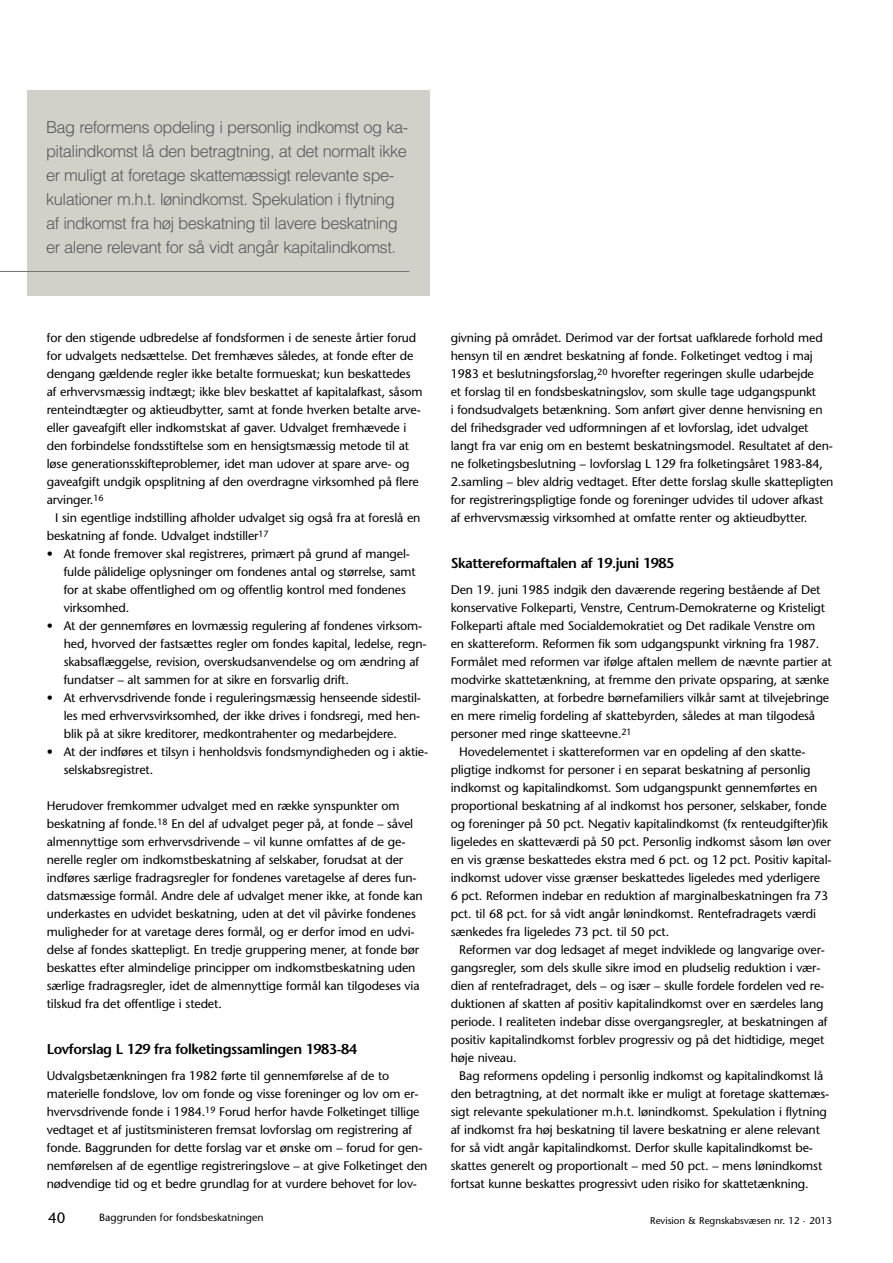
<style>
.page{position:relative;width:893px;height:1263px;background:#fff}
.page>*{position:absolute;margin:0;border:0;box-sizing:border-box;transform-origin:0 0}
.t1{font:300 16.5px/24px "Helvetica";letter-spacing:-.03em;color:#58595b}
.t2{font:15px "Stone Sans";color:#000}
.t3{font:600 14.25px "Stone Sans";letter-spacing:-.03em;color:#000}
.t4{font:12.45px/18px "Stone Sans";letter-spacing:-.01em;color:#000}
.t5{font:10.5px "Stone Sans";color:#000}
.t6{font:9.75px "Stone Sans";color:#000}
</style>
<div class="page">
<div style="left:27px;top:90px;width:402px;height:206px;background:#d1d1c9"></div>
<hr style="left:0;top:271px;width:409px;height:1px;background:#717275">
<p class="t1" style="left:46px;top:115px;width:364px">Bag reformens opdeling i personlig indkomst og ka&shy;pitalindkomst lå den betragtning, at det normalt ikke er muligt at foretage skattemæssigt relevante spe&shy;kulationer m.h.t. lønindkomst. Spekulation i flytning af indkomst fra høj beskatning til lavere beskatning er alene relevant for så vidt angår kapitalindkomst.</p>
<p class="t4" style="left:47px;top:329px;width:377px">for den stigende udbredelse af fondsformen i de seneste årtier forud for udvalgets nedsættelse. Det fremhæves således, at fonde efter de dengang gældende regler ikke betalte formueskat; kun beskattedes af erhvervsmæssig indtægt; ikke blev beskattet af kapitalafkast, såsom renteindtægter og aktieudbytter, samt at fonde hverken betalte arve&shy;eller gaveafgift eller indkomstskat af gaver. Udvalget fremhævede i den forbindelse fondsstiftelse som en hensigtsmæssig metode til at løse generationsskifteproblemer, idet man udover at spare arve- og gaveafgift undgik opsplitning af den overdragne virksomhed på flere arvinger.<sup>16</sup></p>
<p class="t4" style="left:47px;top:509px;width:375px;text-indent:9px">I sin egentlige indstilling afholder udvalget sig også fra at foreslå en beskatning af fonde. Udvalget indstiller<sup>17</sup></p>
<p class="t4" style="left:64px;top:545px;width:353px;text-indent:-17px">• At fonde fremover skal registreres, primært på grund af mangel&shy;fulde pålidelige oplysninger om fondenes antal og størrelse, samt for at skabe offentlighed om og offentlig kontrol med fondenes virksomhed.</p>
<p class="t4" style="left:64px;top:617px;width:364px;text-indent:-17px">• At der gennemføres en lovmæssig regulering af fondenes virksom&shy;hed, hvorved der fastsættes regler om fondes kapital, ledelse, regn&shy;skabsaflæggelse, revision, overskudsanvendelse og om ændring af fundatser – alt sammen for at sikre en forsvarlig drift.</p>
<p class="t4" style="left:64px;top:689px;width:359px;text-align:justify;text-indent:-17px">• At erhvervsdrivende fonde i reguleringsmæssig henseende sidestil&shy;les med erhvervsvirksomhed, der ikke drives i fondsregi, med hen&shy;blik på at sikre kreditorer, medkontrahenter og medarbejdere.</p>
<p class="t4" style="left:64px;top:743px;width:366px;text-indent:-17px">• At der indføres et tilsyn i henholdsvis fondsmyndigheden og i aktie&shy;selskabsregistret.</p>
<p class="t4" style="left:47px;top:797px;width:378px">Herudover fremkommer udvalget med en række synspunkter om beskatning af fonde.<sup>18</sup> En del af udvalget peger på, at fonde – såvel almennyttige som erhvervsdrivende – vil kunne omfattes af de ge&shy;nerelle regler om indkomstbeskatning af selskaber, forudsat at der indføres særlige fradragsregler for fondenes varetagelse af deres fun&shy;datsmæssige formål. Andre dele af udvalget mener ikke, at fonde kan underkastes en udvidet beskatning, uden at det vil påvirke fondenes muligheder for at varetage deres formål, og er derfor imod en udvi&shy;delse af fondes skattepligt. En tredje gruppering mener, at fonde bør beskattes efter almindelige principper om indkomstbeskatning uden særlige fradragsregler, idet de almennyttige formål kan tilgodeses via tilskud fra det offentlige i stedet.</p>
<p class="t3" style="left:47px;top:1040px;width:312px">Lovforslag L 129 fra folketingssamlingen 1983-84</p>
<p class="t4" style="left:47px;top:1067px;width:382px">Udvalgsbetænkningen fra 1982 førte til gennemførelse af de to materielle fondslove, lov om fonde og visse foreninger og lov om er&shy;hvervsdrivende fonde i 1984.<sup>19</sup> Forud herfor havde Folketinget tillige vedtaget et af justitsministeren fremsat lovforslag om registrering af fonde. Baggrunden for dette forslag var et ønske om – forud for gen&shy;nemførelsen af de egentlige registreringslove – at give Folketinget den nødvendige tid og et bedre grundlag for at vurdere behovet for lov-</p>
<p class="t4" style="left:451px;top:329px;width:384px">givning på området. Derimod var der fortsat uafklarede forhold med hensyn til en ændret beskatning af fonde. Folketinget vedtog i maj 1983 et beslutningsforslag,<sup>20</sup> hvorefter regeringen skulle udarbejde<br>et forslag til en fondsbeskatningslov, som skulle tage udgangspunkt<br>i fondsudvalgets betænkning. Som anført giver denne henvisning en del frihedsgrader ved udformningen af et lovforslag, idet udvalget langt fra var enig om en bestemt beskatningsmodel. Resultatet af den&shy;ne folketingsbeslutning – lovforslag L 129 fra folketingsåret 1983-84, 2.samling – blev aldrig vedtaget. Efter dette forslag skulle skattepligten for registreringspligtige fonde og foreninger udvides til udover afkast af erhvervsmæssig virksomhed at omfatte renter og aktieudbytter.</p>
<p class="t3" style="left:451px;top:554px;width:225px">Skattereformaftalen af 19.juni 1985</p>
<p class="t4" style="left:451px;top:581px;width:371px">Den 19. juni 1985 indgik den daværende regering bestående af Det</p>
<p class="t4" style="left:451px;top:599px;width:376px">konservative Folkeparti, Venstre, Centrum-Demokraterne og Kristeligt</p>
<p class="t4" style="left:451px;top:617px;width:366px">Folkeparti aftale med Socialdemokratiet og Det radikale Venstre om</p>
<p class="t4" style="left:451px;top:635px;width:370px">en skattereform. Reformen fik som udgangspunkt virkning fra 1987.</p>
<p class="t4" style="left:451px;top:653px;width:383px">Formålet med reformen var ifølge aftalen mellem de nævnte partier at</p>
<p class="t4" style="left:451px;top:671px;width:380px">modvirke skattetænkning, at fremme den private opsparing, at sænke</p>
<p class="t4" style="left:451px;top:689px;width:380px">marginalskatten, at forbedre børnefamiliers vilkår samt at tilvejebringe</p>
<p class="t4" style="left:451px;top:707px;width:366px">en mere rimelig fordeling af skattebyrden, således at man tilgodeså</p>
<p class="t4" style="left:451px;top:725px;width:182px">personer med ringe skatteevne.<sup>21</sup></p>
<p class="t4" style="left:459px;top:743px;width:348px">Hovedelementet i skattereformen var en opdeling af den skatte-</p>
<p class="t4" style="left:451px;top:761px;width:361px">pligtige indkomst for personer i en separat beskatning af personlig</p>
<p class="t4" style="left:451px;top:779px;width:368px">indkomst og kapitalindkomst. Som udgangspunkt gennemførtes en</p>
<p class="t4" style="left:451px;top:797px;width:377px">proportional beskatning af al indkomst hos personer, selskaber, fonde</p>
<p class="t4" style="left:451px;top:815px;width:379px">og foreninger på 50 pct. Negativ kapitalindkomst (fx renteudgifter)fik</p>
<p class="t4" style="left:451px;top:833px;width:382px">ligeledes en skatteværdi på 50 pct. Personlig indkomst såsom løn over</p>
<p class="t4" style="left:451px;top:851px;width:382px">en vis grænse beskattedes ekstra med 6 pct. og 12 pct. Positiv kapital-</p>
<p class="t4" style="left:451px;top:869px;width:371px">indkomst udover visse grænser beskattedes ligeledes med yderligere</p>
<p class="t4" style="left:451px;top:887px;width:379px">6 pct. Reformen indebar en reduktion af marginalbeskatningen fra 73</p>
<p class="t4" style="left:451px;top:905px;width:367px">pct. til 68 pct. for så vidt angår lønindkomst. Rentefradragets værdi</p>
<p class="t4" style="left:451px;top:923px;width:220px">sænkedes fra ligeledes 73 pct. til 50 pct.</p>
<p class="t4" style="left:459px;top:941px;width:367px">Reformen var dog ledsaget af meget indviklede og langvarige over-</p>
<p class="t4" style="left:451px;top:959px;width:371px">gangsregler, som dels skulle sikre imod en pludselig reduktion i vær-</p>
<p class="t4" style="left:451px;top:977px;width:375px">dien af rentefradraget, dels – og især – skulle fordele fordelen ved re-</p>
<p class="t4" style="left:451px;top:995px;width:374px">duktionen af skatten af positiv kapitalindkomst over en særdeles lang</p>
<p class="t4" style="left:451px;top:1013px;width:378px">periode. I realiteten indebar disse overgangsregler, at beskatningen af</p>
<p class="t4" style="left:451px;top:1031px;width:375px">positiv kapitalindkomst forblev progressiv og på det hidtidige, meget</p>
<p class="t4" style="left:451px;top:1049px;width:67px">høje niveau.</p>
<p class="t4" style="left:459px;top:1067px;width:365px">Bag reformens opdeling i personlig indkomst og kapitalindkomst lå</p>
<p class="t4" style="left:451px;top:1085px;width:380px">den betragtning, at det normalt ikke er muligt at foretage skattemæs-</p>
<p class="t4" style="left:451px;top:1103px;width:378px">sigt relevante spekulationer m.h.t. lønindkomst. Spekulation i flytning</p>
<p class="t4" style="left:451px;top:1121px;width:371px">af indkomst fra høj beskatning til lavere beskatning er alene relevant</p>
<p class="t4" style="left:451px;top:1139px;width:364px">for så vidt angår kapitalindkomst. Derfor skulle kapitalindkomst be-</p>
<p class="t4" style="left:451px;top:1157px;width:373px">skattes generelt og proportionalt – med 50 pct. – mens lønindkomst</p>
<p class="t4" style="left:451px;top:1175px;width:359px">fortsat kunne beskattes progressivt uden risiko for skattetænkning.</p>
<p class="t2" style="left:48px;top:1209px;width:19px">40</p>
<p class="t5" style="left:99px;top:1211px;width:166px">Baggrunden for fondsbeskatningen</p>
<p class="t6" style="left:650px;top:1214px;width:183px">Revision &amp; Regnskabsvæsen nr. 12 · 2013</p>
</div>
